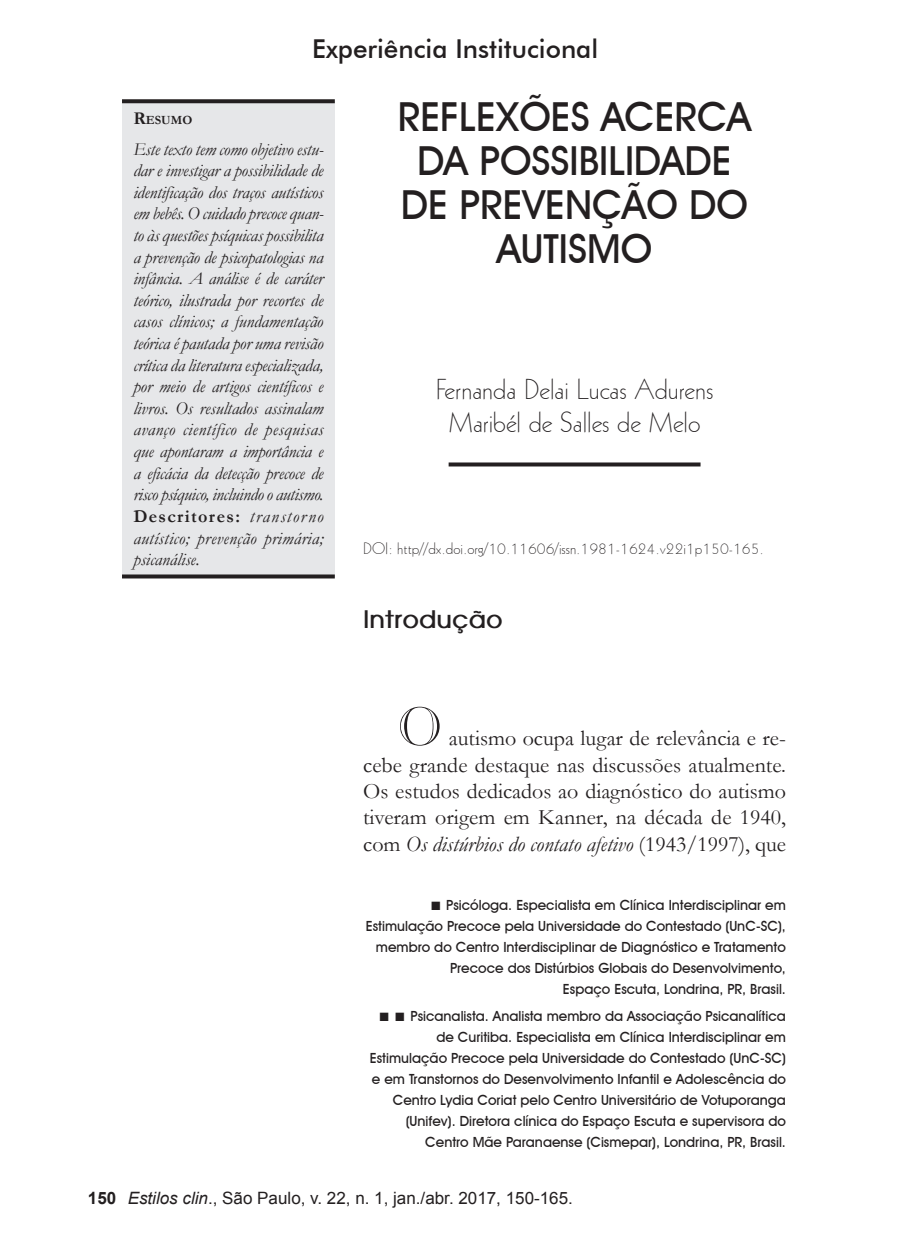
<style>
.page{position:relative;width:908px;height:1248px;background:#fff}
.page>*{position:absolute;margin:0;border:0;box-sizing:border-box;transform-origin:0 0}
.par-inicial{font:54px "Casque Open Face";color:#231f20}
.titulo{font:500 40px/44px "Avant Garde IT Cby BT";color:#231f20;text-align:center}
.autores{font:28px/33.6px "Geometric 231 BT Light C";color:#231f20;text-align:center}
.TEXTO{font:500 26px "Futura BT";color:#231f20}
.Sub1{font:700 24px "Avant Garde";color:#231f20}
.par-inicial-2{font:22px/26.4px "Garamond";color:#231f20;text-align:justify}
.resumo{font:italic 18px/21.6px "Garamond";letter-spacing:-.01em;color:#231f20;text-align:justify}
.rodape{font:17px "Arial";color:#231f20}
.t1{font:700 17px "Arial";color:#231f20}
.doi{font:16px "Geometric 231 BT Light C";color:#231f20}
.notas{font:500 14px/21px "Avant Garde IT Cby BT";color:#231f20;text-align:right}
.tit-resumo{font:700 12.6px "Garamond";color:#231f20}
.s1{font-size:18px}
.s2{font-weight:700;font-style:normal}
.s3{font-style:italic}
.s4{font-family:"Arial";font-weight:400;font-size:18px}
</style>
<div class="page">
<div style="left:122px;top:101px;width:212px;height:475px;background:#e6e7e9"></div>
<svg style="left:122px;top:99px;width:212px;height:4px"></svg>
<svg style="left:122px;top:574px;width:212px;height:4px"></svg>
<svg style="left:448px;top:462px;width:252px;height:4px"></svg>
<p class="TEXTO" style="left:312px;top:33px;width:287px">Experiência Institucional</p>
<p class="tit-resumo" style="left:133px;top:112px;width:61px"><span class="s1">R</span>ESUMO</p>
<p class="resumo" style="left:133px;top:138px;width:192px">Este texto tem como objetivo estu&shy;dar e investigar a possibilidade de identificação dos traços autísticos em bebês. O cuidado precoce quan&shy;to às questões psíquicas possibilita a prevenção de psicopatologias na infância. A análise é de caráter teórico, ilustrada por recortes de casos clínicos; a fundamentação teórica é pautada por uma revisão crítica da literatura especializada, por meio de artigos científicos e livros. Os resultados assinalam avanço científico de pesquisas que apontaram a importância e a eficácia da detecção precoce de risco psíquico, incluindo o autismo.</p>
<p class="resumo" style="left:133px;top:505px;width:191px"><span class="s2">Descritores:</span> transtorno autístico; prevenção primária; psicanálise.</p>
<p class="titulo" style="left:397px;top:94px;width:355px">REFLEXÕES ACERCA<br>DA POSSIBILIDADE<br>DE PREVENÇÃO DO<br>AUTISMO</p>
<p class="autores" style="left:435px;top:371px;width:279px">Fernanda Delai Lucas Adurens<br>Maribél de Salles de Melo</p>
<p class="doi" style="left:363px;top:538px;width:402px">DOI: http//dx.doi.org/10.11606/issn.1981-1624.v22i1p150-165.</p>
<p class="Sub1" style="left:363px;top:603px;width:141px">Introdução</p>
<p class="par-inicial" style="left:397px;top:693px;width:47px">O</p>
<p class="par-inicial-2" style="left:363px;top:724px;width:424px;text-indent:86px">autismo ocupa lugar de relevância e re&shy;cebe grande destaque nas discussões atualmente.<br>Os estudos dedicados ao diagnóstico do autismo tiveram origem em Kanner, na década de 1940, com <span class="s3">Os distúrbios do contato afetivo</span> (1943/1997), que</p>
<p class="notas" style="left:366px;top:894px;width:421px"><span class="s4">■</span> Psicóloga. Especialista em Clínica Interdisciplinar em Estimulação Precoce pela Universidade do Contestado (UnC-SC), membro do Centro Interdisciplinar de Diagnóstico e Tratamento Precoce dos Distúrbios Globais do Desenvolvimento,<br>Espaço Escuta, Londrina, PR, Brasil.</p>
<p class="notas" style="left:370px;top:1005px;width:417px"><span class="s4">■ ■</span> Psicanalista. Analista membro da Associação Psicanalítica de Curitiba. Especialista em Clínica Interdisciplinar em Estimulação Precoce pela Universidade do Contestado (UnC-SC) e em Transtornos do Desenvolvimento Infantil e Adolescência do Centro Lydia Coriat pelo Centro Universitário de Votuporanga (Unifev). Diretora clínica do Espaço Escuta e supervisora do Centro Mãe Paranaense (Cismepar), Londrina, PR, Brasil.</p>
<p class="t1" style="left:88px;top:1186px;width:30px">150</p>
<p class="rodape" style="left:128px;top:1186px;width:446px"><span class="s3">Estilos clin</span>., São Paulo, v. 22, n. 1, jan./abr. 2017, 150-165.</p>
</div>
